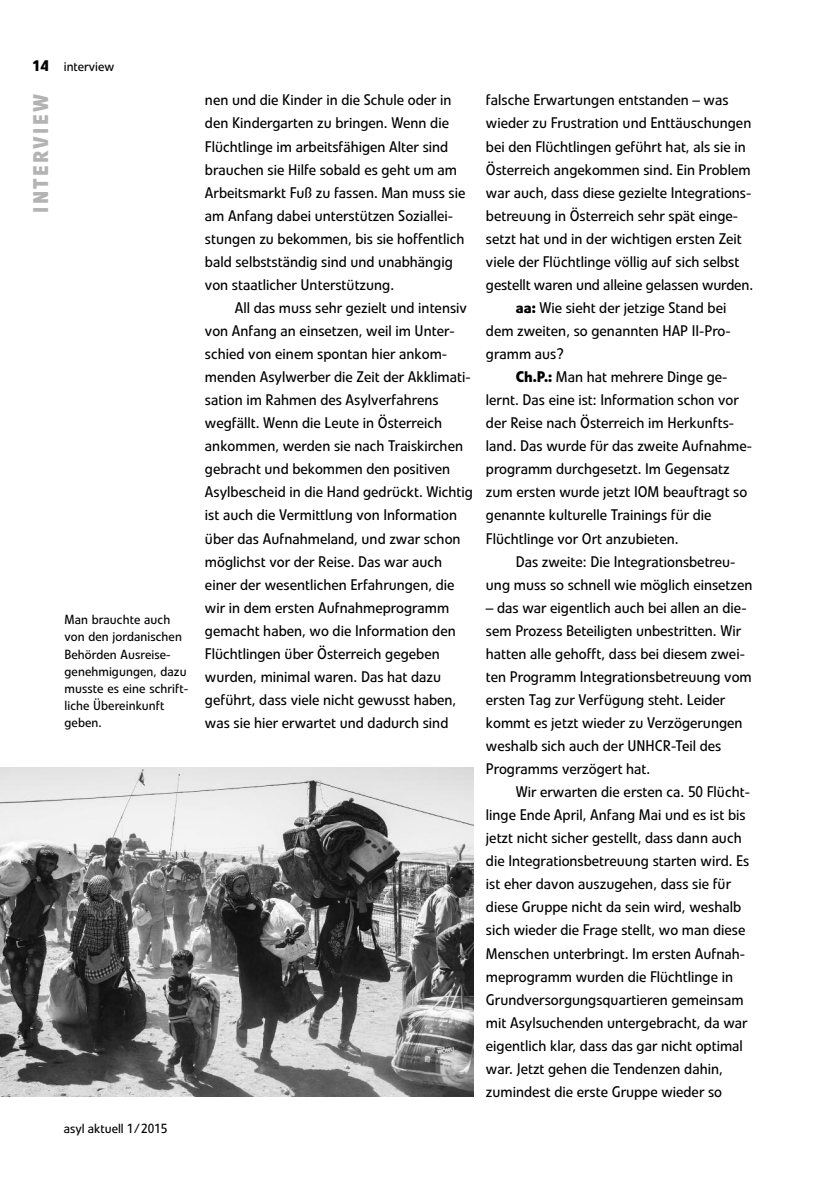
<style>
.page{position:relative;width:819px;height:1191px;background:#fff}
.page>*{position:absolute;margin:0;border:0;box-sizing:border-box;transform-origin:0 0}
.t1{font:700 21px "Linotype Veto";letter-spacing:.11em;color:#b3b3b3}
.t2{font:15.22px/23.1px "Linotype Veto";color:#000}
.t3{font:700 15.22px "Linotype Veto";color:#000}
.t4{font:13.12px/17.2px "Linotype Veto";letter-spacing:.005em;color:#000}
.s1{font-weight:700}
</style>
<div class="page">
<img style="left:0;top:768px;width:473px;height:328px">
<p class="t3" style="left:32px;top:56px;width:18px">14</p>
<p class="t4" style="left:64px;top:58px;width:52px">interview</p>
<h1 class="t1" style="left:28px;top:213px;width:120px;rotate:-90deg">INTERVIEW</h1>
<p class="t2" style="left:205px;top:89px;width:262px">nen und die Kinder in die Schule oder in den Kindergarten zu bringen. Wenn die Flüchtlinge im arbeitsfähigen Alter sind brauchen sie Hilfe sobald es geht um am Arbeitsmarkt Fuß zu fassen. Man muss sie am Anfang dabei unterstützen Soziallei&shy;stungen zu bekommen, bis sie hoffentlich bald selbstständig sind und unabhängig von staatlicher Unterstützung.</p>
<p class="t2" style="left:205px;top:296px;width:269px;text-indent:30px">All das muss sehr gezielt und intensiv von Anfang an einsetzen, weil im Unter&shy;schied von einem spontan hier ankom&shy;menden Asylwerber die Zeit der Akklimati&shy;sation im Rahmen des Asylverfahrens wegfällt. Wenn die Leute in Österreich ankommen, werden sie nach Traiskirchen gebracht und bekommen den positiven Asylbescheid in die Hand gedrückt. Wichtig ist auch die Vermittlung von Information über das Aufnahmeland, und zwar schon möglichst vor der Reise. Das war auch einer der wesentlichen Erfahrungen, die wir in dem ersten Aufnahmeprogramm gemacht haben, wo die Information den Flüchtlingen über Österreich gegeben wurden, minimal waren. Das hat dazu geführt, dass viele nicht gewusst haben, was sie hier erwartet und dadurch sind</p>
<p class="t4" style="left:64px;top:611px;width:125px">Man brauchte auch von den jordanischen<br>Behörden Ausreise&shy;genehmigungen, dazu musste es eine schrift&shy;liche Übereinkunft geben.</p>
<p class="t4" style="left:64px;top:1120px;width:105px">asyl aktuell 1/2015</p>
<p class="t2" style="left:486px;top:89px;width:244px">falsche Erwartungen entstanden – was</p>
<p class="t2" style="left:486px;top:112px;width:267px">wieder zu Frustration und Enttäuschungen</p>
<p class="t2" style="left:486px;top:135px;width:261px">bei den Flüchtlingen geführt hat, als sie in</p>
<p class="t2" style="left:486px;top:158px;width:266px">Österreich angekommen sind. Ein Problem</p>
<p class="t2" style="left:486px;top:181px;width:267px">war auch, dass diese gezielte Integrations-</p>
<p class="t2" style="left:486px;top:204px;width:254px">betreuung in Österreich sehr spät einge-</p>
<p class="t2" style="left:486px;top:227px;width:257px">setzt hat und in der wichtigen ersten Zeit</p>
<p class="t2" style="left:486px;top:250px;width:255px">viele der Flüchtlinge völlig auf sich selbst</p>
<p class="t2" style="left:486px;top:273px;width:269px">gestellt waren und alleine gelassen wurden.</p>
<p class="t2" style="left:515px;top:296px;width:212px"><span class="s1">aa:</span> Wie sieht der jetzige Stand bei</p>
<p class="t2" style="left:486px;top:319px;width:246px">dem zweiten, so genannten HAP II-Pro-</p>
<p class="t2" style="left:486px;top:342px;width:79px">gramm aus?</p>
<p class="t2" style="left:515px;top:365px;width:213px"><span class="s1">Ch.P.:</span> Man hat mehrere Dinge ge-</p>
<p class="t2" style="left:486px;top:388px;width:254px">lernt. Das eine ist: Information schon vor</p>
<p class="t2" style="left:486px;top:411px;width:250px">der Reise nach Österreich im Herkunfts-</p>
<p class="t2" style="left:486px;top:434px;width:267px">land. Das wurde für das zweite Aufnahme-</p>
<p class="t2" style="left:486px;top:457px;width:245px">programm durchgesetzt. Im Gegensatz</p>
<p class="t2" style="left:486px;top:481px;width:263px">zum ersten wurde jetzt IOM beauftragt so</p>
<p class="t2" style="left:486px;top:504px;width:227px">genannte kulturelle Trainings für die</p>
<p class="t2" style="left:486px;top:527px;width:194px">Flüchtlinge vor Ort anzubieten.</p>
<p class="t2" style="left:515px;top:550px;width:221px">Das zweite: Die Integrationsbetreu-</p>
<p class="t2" style="left:486px;top:573px;width:268px">ung muss so schnell wie möglich einsetzen</p>
<p class="t2" style="left:486px;top:596px;width:267px">– das war eigentlich auch bei allen an die&shy;sem Prozess Beteiligten unbestritten. Wir hatten alle gehofft, dass bei diesem zwei&shy;ten Programm Integrationsbetreuung vom ersten Tag zur Verfügung steht. Leider kommt es jetzt wieder zu Verzögerungen weshalb sich auch der UNHCR-Teil des Programms verzögert hat.</p>
<p class="t2" style="left:486px;top:780px;width:265px;text-indent:30px">Wir erwarten die ersten ca. 50 Flücht&shy;linge Ende April, Anfang Mai und es ist bis jetzt nicht sicher gestellt, dass dann auch die Integrationsbetreuung starten wird. Es ist eher davon auszugehen, dass sie für diese Gruppe nicht da sein wird, weshalb sich wieder die Frage stellt, wo man diese Menschen unterbringt. Im ersten Aufnah&shy;meprogramm wurden die Flüchtlinge in Grundversorgungsquartieren gemeinsam mit Asylsuchenden untergebracht, da war eigentlich klar, dass das gar nicht optimal war. Jetzt gehen die Tendenzen dahin, zumindest die erste Gruppe wieder so</p>
</div>
